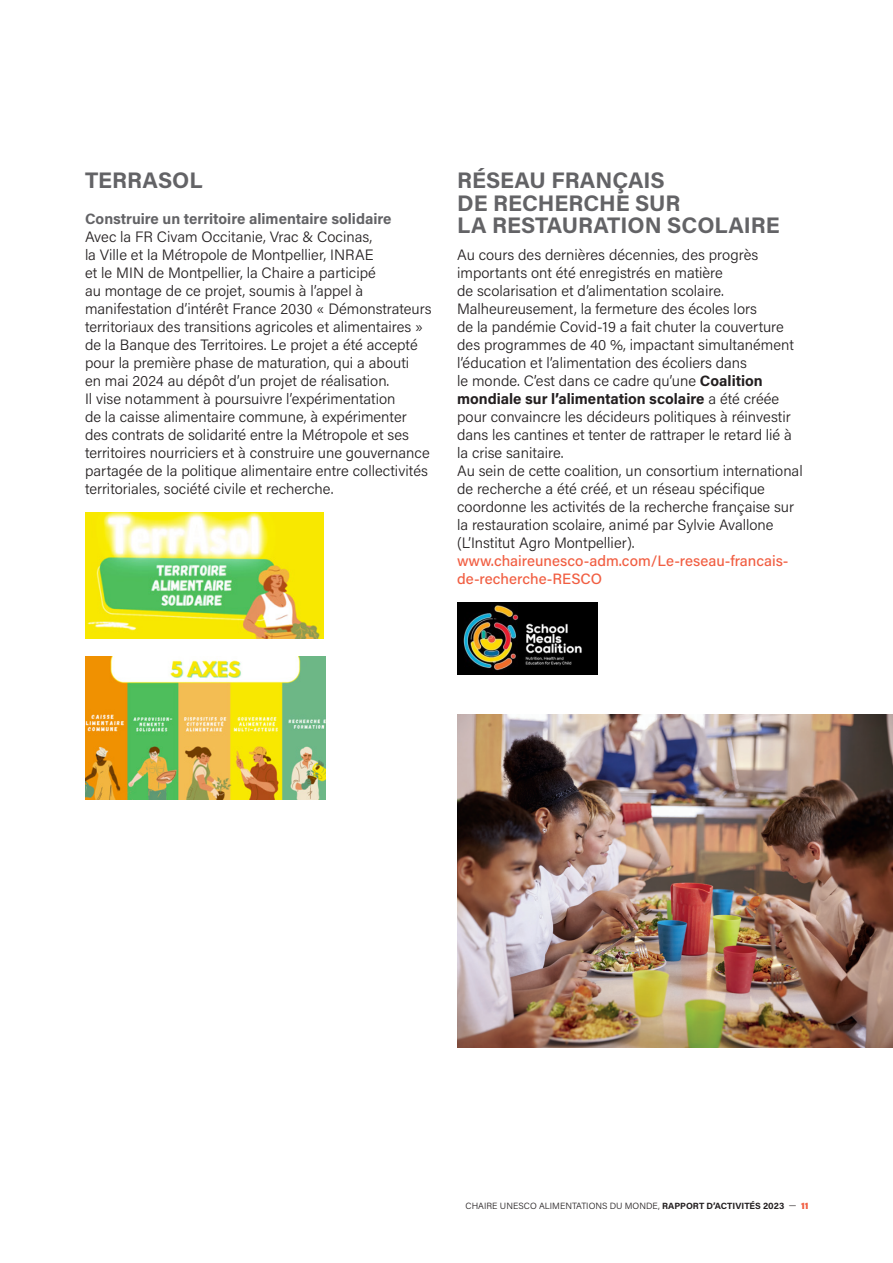
<style>
.page{position:relative;width:893px;height:1263px;background:#fff}
.page>*{position:absolute;margin:0;border:0;box-sizing:border-box;transform-origin:0 0}
.T3{font:700 22.5px/22.5px "Acumin Pro";color:#636366}
.TEXTE{font:300 15px/18px "Acumin Pro";color:#231f20}
.TexteWEB{font:500 15px/18px "Acumin Pro";color:#f15e42}
.T3_gris{font:700 15px "Acumin Pro";color:#636366}
.t1{font:300 9px "Acumin Pro";letter-spacing:.005em;color:#231f20}
.s1{font-weight:700}
.s2{font-weight:900;color:#f15e42}
</style>
<div class="page">
<img style="left:85px;top:512px;width:238px;height:126px">
<img style="left:85px;top:656px;width:241px;height:144px">
<img style="left:457px;top:602px;width:140px;height:72px">
<img style="left:457px;top:714px;width:436px;height:334px">
<p class="T3" style="left:85px;top:168px;width:119px">TERRASOL</p>
<p class="T3_gris" style="left:85px;top:208px;width:308px">Construire un territoire alimentaire solidaire</p>
<p class="TEXTE" style="left:85px;top:227px;width:348px">Avec la FR Civam Occitanie, Vrac &amp; Cocinas,<br>la Ville et la Métropole de Montpellier, INRAE<br>et le MIN de Montpellier, la Chaire a participé<br>au montage de ce projet, soumis à l’appel à manifestation d’intérêt France 2030 « Démonstrateurs territoriaux des transitions agricoles et alimentaires » de la Banque des Territoires. Le projet a été accepté pour la première phase de maturation, qui a abouti<br>en mai 2024 au dépôt d’un projet de réalisation.<br>Il vise notamment à poursuivre l’expérimentation<br>de la caisse alimentaire commune, à expérimenter des contrats de solidarité entre la Métropole et ses territoires nourriciers et à construire une gouvernance partagée de la politique alimentaire entre collectivités territoriales, société civile et recherche.</p>
<p class="T3" style="left:457px;top:168px;width:324px">RÉSEAU FRANÇAIS<br>DE RECHERCHE SUR<br>LA RESTAURATION SCOLAIRE</p>
<p class="TEXTE" style="left:457px;top:245px;width:338px">Au cours des dernières décennies, des progrès importants ont été enregistrés en matière<br>de scolarisation et d’alimentation scolaire.<br>Malheureusement, la fermeture des écoles lors<br>de la pandémie Covid-19 a fait chuter la couverture des programmes de 40 %, impactant simultanément l’éducation et l’alimentation des écoliers dans<br>le monde. C’est dans ce cadre qu’une <span class="s1">Coalition mondiale sur l’alimentation scolaire</span> a été créée pour convaincre les décideurs politiques à réinvestir dans les cantines et tenter de rattraper le retard lié à la crise sanitaire.</p>
<p class="TEXTE" style="left:457px;top:461px;width:347px">Au sein de cette coalition, un consortium international de recherche a été créé, et un réseau spécifique coordonne les activités de la recherche française sur la restauration scolaire, animé par Sylvie Avallone (L’Institut Agro Montpellier).</p>
<p class="TexteWEB" style="left:457px;top:551px;width:333px">www.chaireunesco-adm.com/Le-reseau-francais&shy;de-recherche-RESCO</p>
<p class="t1" style="left:466px;top:1199px;width:344px">CHAIRE UNESCO ALIMENTATIONS DU MONDE, <span class="s1">RAPPORT D’ACTIVITÉS 2023</span> — <span class="s2">11</span></p>
</div>
